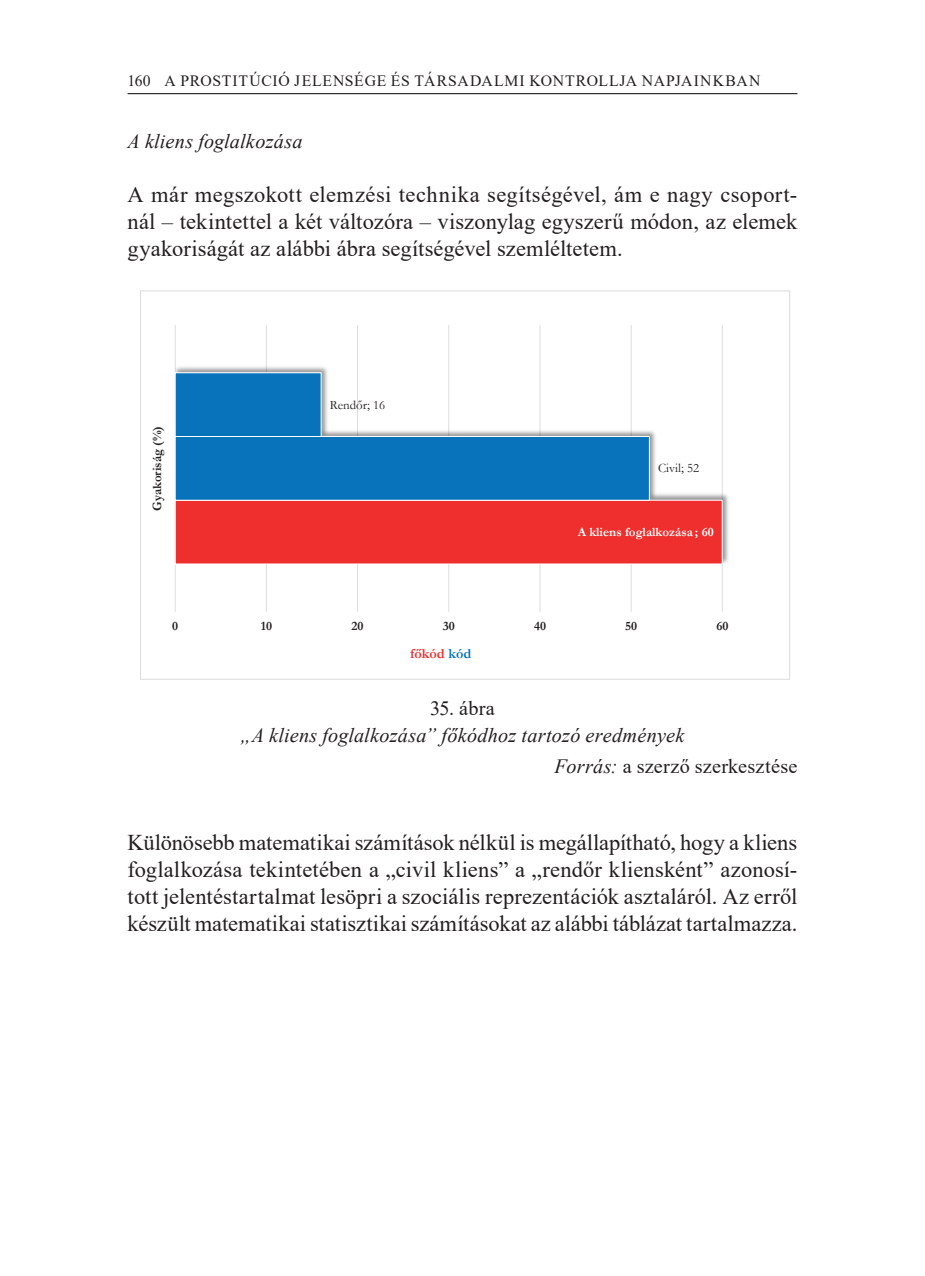
<style>
.page{position:relative;width:925px;height:1276px;background:#fff}
.page>*{position:absolute;margin:0;border:0;box-sizing:border-box;transform-origin:0 0}
.Body_Copy__1st_parag{font:22.5px/27px "Times New Roman";letter-spacing:.005em;color:#231f20;text-align:justify}
.Képaláírás{font:italic 20.25px "Times New Roman";letter-spacing:.01em;color:#231f20}
.forrás{font:20.25px "Times New Roman";letter-spacing:.015em;color:#231f20}
._1_1__1_1__Head_máso{font:italic 20.25px "Times New Roman";letter-spacing:.005em;color:#231f20}
.ábra_név{font:20.25px "Times New Roman";letter-spacing:.01em;color:#231f20}
.t1{font:15.75px "Times New Roman";letter-spacing:.05em;color:#231f20}
.t2{font:700 14.17px "Garamond";color:#ee2f2d}
.t3{font:700 12.83px "Garamond";color:#231f20}
.t4{font:700 12.83px "Garamond";color:#fff}
.t5{font:12.83px "Garamond";color:#231f20}
.s1{color:#0873bb}
.s2{font-style:italic}
</style>
<div class="page">
<hr style="left:128px;top:93px;width:669px;height:1px;background:#231f20">
<hr style="left:175px;top:325px;width:1px;height:287px;background:#dcdddf">
<hr style="left:266px;top:325px;width:1px;height:287px;background:#dcdddf">
<hr style="left:357px;top:325px;width:1px;height:287px;background:#dcdddf">
<hr style="left:448px;top:325px;width:1px;height:287px;background:#dcdddf">
<hr style="left:539px;top:325px;width:1px;height:287px;background:#dcdddf">
<hr style="left:631px;top:325px;width:1px;height:287px;background:#dcdddf">
<hr style="left:722px;top:325px;width:1px;height:287px;background:#dcdddf">
<img style="left:175px;top:492px;width:554px;height:75px">
<img style="left:330px;top:427px;width:328px;height:73px">
<img style="left:176px;top:366px;width:154px;height:70px">
<div style="left:175px;top:500px;width:547px;height:64px;background:#ee2f2d"></div>
<div style="left:175px;top:500px;width:547px;height:64px;border:1px solid #fff"></div>
<div style="left:175px;top:436px;width:474px;height:64px;background:#0873bb"></div>
<div style="left:175px;top:436px;width:475px;height:64px;border:1px solid #fff"></div>
<div style="left:175px;top:373px;width:146px;height:63px;background:#0873bb"></div>
<div style="left:175px;top:372px;width:146px;height:65px;border:1px solid #fff"></div>
<p class="t1" style="left:128px;top:70px;width:634px">160 A PROSTITÚCIÓ JELENSÉGE ÉS TÁRSADALMI KONTROLLJA NAPJAINKBAN</p>
<p class="_1_1__1_1__Head_máso" style="left:128px;top:127px;width:176px">A kliens foglalkozása</p>
<p class="Body_Copy__1st_parag" style="left:128px;top:180px;width:671px">A már megszokott elemzési technika segítségével, ám e nagy csoport&shy;nál – tekintettel a két változóra – viszonylag egyszerű módon, az elemek gyakoriságát az alábbi ábra segítségével szemléltetem.</p>
<p class="t3" style="left:148px;top:511px;width:86px;rotate:-90deg">Gyakoriság (%)</p>
<p class="t5" style="left:330px;top:396px;width:57px">Rendőr; 16</p>
<p class="t5" style="left:658px;top:460px;width:43px">Civil; 52</p>
<p class="t4" style="left:578px;top:523px;width:138px">A kliens foglalkozása ; 60</p>
<p class="t3" style="left:172px;top:617px;width:8px">0</p>
<p class="t3" style="left:261px;top:617px;width:13px">10</p>
<p class="t3" style="left:352px;top:617px;width:14px">20</p>
<p class="t3" style="left:443px;top:617px;width:14px">30</p>
<p class="t3" style="left:534px;top:617px;width:14px">40</p>
<p class="t3" style="left:625px;top:617px;width:14px">50</p>
<p class="t3" style="left:716px;top:617px;width:14px">60</p>
<p class="t2" style="left:410px;top:644px;width:63px">főkód <span class="s1">kód</span></p>
<p class="ábra_név" style="left:430px;top:694px;width:66px">35. ábra</p>
<p class="Képaláírás" style="left:240px;top:721px;width:445px">„A kliens foglalkozása” főkódhoz tartozó eredmények</p>
<p class="forrás" style="left:554px;top:752px;width:244px"><span class="s2">Forrás:</span> a szerző szerkesztése</p>
<p class="Body_Copy__1st_parag" style="left:128px;top:828px;width:671px">Különösebb matematikai számítások nélkül is megállapítható, hogy a kliens foglalkozása tekintetében a „civil kliens” a „rendőr kliensként” azonosí&shy;tott jelentéstartalmat lesöpri a szociális reprezentációk asztaláról. Az erről készült matematikai statisztikai számításokat az alábbi táblázat tartalmazza.</p>
</div>
